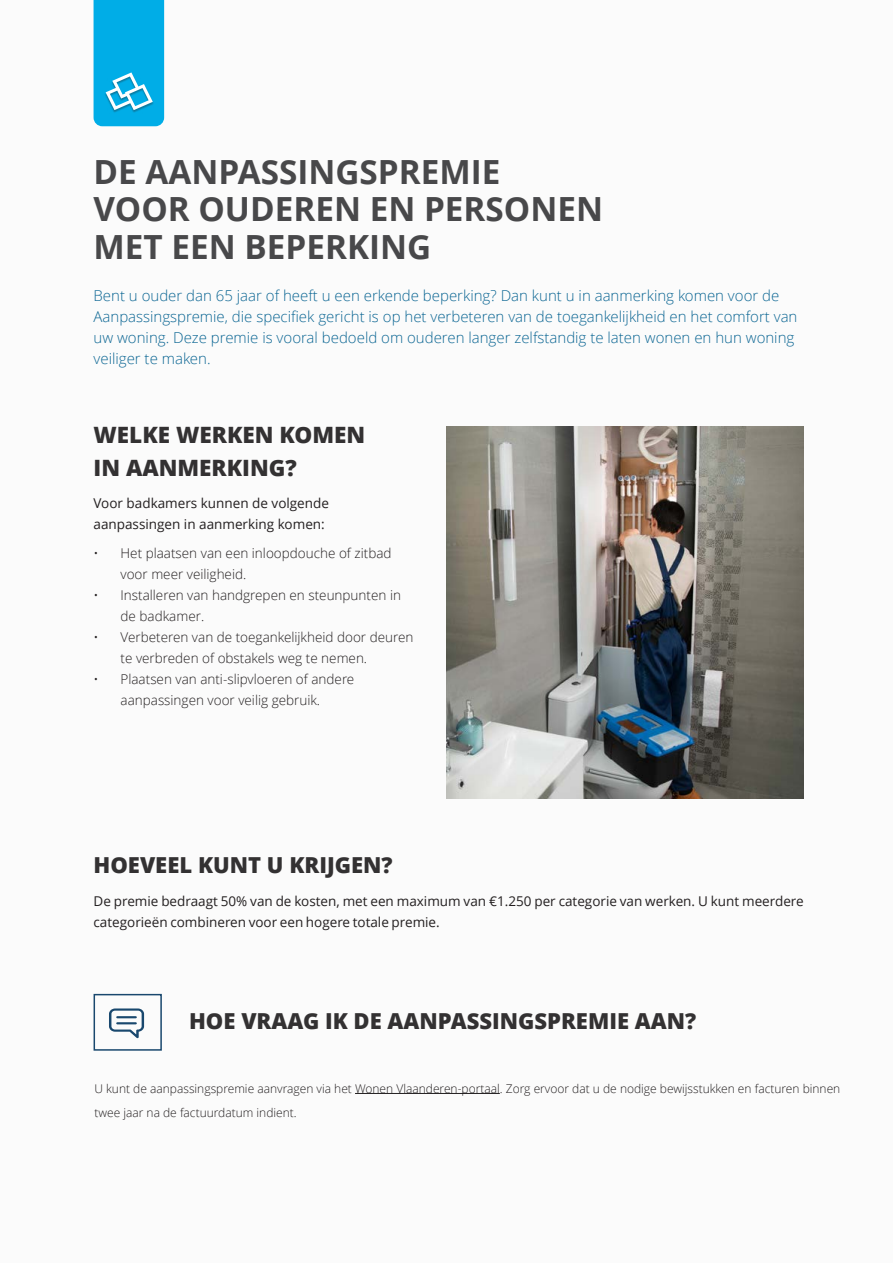
<style>
.page{position:relative;width:893px;height:1263px;background:#fbfbfb}
.page>*{position:absolute;margin:0;border:0;box-sizing:border-box;transform-origin:0 0}
.t1{font:700 33.3px/37.5px "Open Sans";color:#48484a}
.t2{font:800 22.5px/33px "Open Sans";color:#333132}
.t3{font:800 22.05px "Open Sans";color:#333132}
.t4{font:300 15px/21px "Open Sans";color:#0d6794}
.t5{font:300 13.5px/21px "Open Sans";color:#231f20}
.t6{font:13.5px/21px "Open Sans";color:#231f20}
.t7{font:300 12px/24px "Open Sans";color:#231f20}
</style>
<div class="page">
<img style="left:446px;top:426px;width:358px;height:373px">
<div style="left:94px;top:994px;width:68px;height:57px;border:2px solid #19486e"></div>
<hr style="left:355px;top:1093px;width:145px;height:1px;background:#231f20">
<svg style="left:109px;top:1008px;width:35px;height:30px"></svg>
<hr style="left:116px;top:1016px;width:21px;height:2px;background:#19486e">
<hr style="left:116px;top:1022px;width:21px;height:2px;background:#19486e">
<svg style="left:94px;top:0;width:70px;height:126px"></svg>
<h1 class="t1" style="left:94px;top:152px;width:511px">DE AANPASSINGSPREMIE<br>VOOR OUDEREN EN PERSONEN<br>MET EEN BEPERKING</h1>
<p class="t4" style="left:94px;top:284px;width:705px">Bent u ouder dan 65 jaar of heeft u een erkende beperking? Dan kunt u in aanmerking komen voor de Aanpassingspremie, die specifiek gericht is op het verbeteren van de toegankelijkheid en het comfort van uw woning. Deze premie is vooral bedoeld om ouderen langer zelfstandig te laten wonen en hun woning veiliger te maken.</p>
<h2 class="t2" style="left:94px;top:417px;width:273px">WELKE WERKEN KOMEN<br>IN AANMERKING?</h2>
<p class="t6" style="left:94px;top:492px;width:237px">Voor badkamers kunnen de volgende aanpassingen in aanmerking komen:</p>
<p class="t5" style="left:121px;top:543px;width:272px;text-indent:-27px">• Het plaatsen van een inloopdouche of zitbad voor meer veiligheid.</p>
<p class="t5" style="left:121px;top:585px;width:282px;text-indent:-27px">• Installeren van handgrepen en steunpunten in de badkamer.</p>
<p class="t5" style="left:121px;top:627px;width:294px;text-indent:-27px">• Verbeteren van de toegankelijkheid door deuren te verbreden of obstakels weg te nemen.</p>
<p class="t5" style="left:94px;top:669px;width:262px;text-align:center">• Plaatsen van anti-slipvloeren of andere aanpassingen voor veilig gebruik.</p>
<h3 class="t3" style="left:94px;top:849px;width:301px">HOEVEEL KUNT U KRIJGEN?</h3>
<p class="t6" style="left:94px;top:890px;width:712px">De premie bedraagt 50% van de kosten, met een maximum van €1.250 per categorie van werken. U kunt meerdere categorieën combineren voor een hogere totale premie.</p>
<h3 class="t3" style="left:189px;top:1004px;width:509px">HOE VRAAG IK DE AANPASSINGSPREMIE AAN?</h3>
<p class="t7" style="left:94px;top:1076px;width:747px">U kunt de aanpassingspremie aanvragen via het Wonen Vlaanderen-portaal. Zorg ervoor dat u de nodige bewijsstukken en facturen binnen twee jaar na de factuurdatum indient.</p>
</div>
